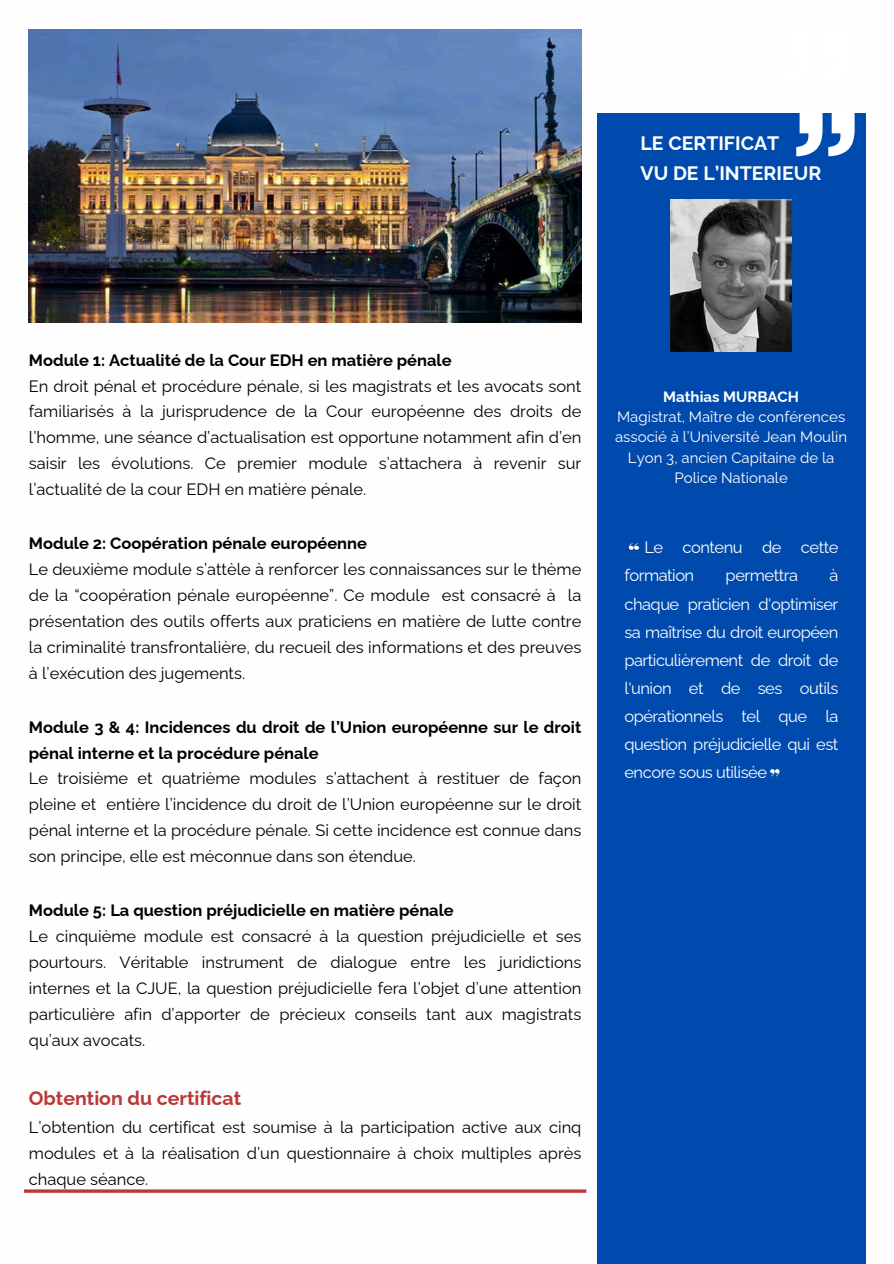
<style>
.page{position:relative;width:894px;height:1264px;background:#fff}
.page>*{position:absolute;margin:0;border:0;box-sizing:border-box;transform-origin:0 0}
.t1{font:700 19.5px/30.3px "Raleway";color:#fefefe}
.t2{font:700 19.5px "Raleway";color:#bc3738}
.t3{font:16.5px/25.8px "Raleway";color:#000;text-align:justify}
.t4{font:700 16.5px/25.8px "Raleway";color:#000}
.t5{font:16.5px/28.2px "Raleway";letter-spacing:-.03em;color:#fefefe}
.t6{font:15px/20.2px "Raleway";color:#fff;text-align:center}
.t7{font:700 15px "Raleway";color:#fff}
</style>
<div class="page">
<img style="left:29px;top:30px;width:552px;height:292px">
<hr style="left:24px;top:1189px;width:562px;height:3px;background:#bc3738">
<div style="left:597px;top:113px;width:268px;height:1150px;background:#004aad"></div>
<svg style="left:770px;top:769px;width:9px;height:7px"></svg>
<svg style="left:628px;top:543px;width:10px;height:6px"></svg>
<img style="left:670px;top:199px;width:121px;height:152px">
<svg style="left:796px;top:113px;width:58px;height:43px"></svg>
<p class="t1" style="left:640px;top:128px;width:182px">LE CERTIFICAT<br>VU DE L’INTERIEUR</p>
<p class="t4" style="left:29px;top:347px;width:424px">Module 1: Actualité de la Cour EDH en matière pénale</p>
<p class="t3" style="left:29px;top:373px;width:554px">En droit pénal et procédure pénale, si les magistrats et les avocats sont familiarisés à la jurisprudence de la Cour européenne des droits de l’homme, une séance d’actualisation est opportune notamment afin d’en saisir les évolutions. Ce premier module s’attachera à revenir sur l’actualité de la cour EDH en matière pénale.</p>
<p class="t4" style="left:29px;top:530px;width:339px">Module 2: Coopération pénale européenne</p>
<p class="t3" style="left:29px;top:556px;width:554px">Le deuxième module s’attèle à renforcer les connaissances sur le thème de la “coopération pénale européenne”. Ce module est consacré à la présentation des outils offerts aux praticiens en matière de lutte contre la criminalité transfrontalière, du recueil des informations et des preuves à l’exécution des jugements.</p>
<p class="t4" style="left:29px;top:714px;width:554px">Module 3 &amp; 4: Incidences du droit de l’Union européenne sur le droit pénal interne et la procédure pénale</p>
<p class="t3" style="left:29px;top:765px;width:554px">Le troisième et quatrième modules s’attachent à restituer de façon pleine et entière l’incidence du droit de l’Union européenne sur le droit pénal interne et la procédure pénale. Si cette incidence est connue dans son principe, elle est méconnue dans son étendue.</p>
<p class="t4" style="left:29px;top:897px;width:426px">Module 5: La question préjudicielle en matière pénale</p>
<p class="t3" style="left:29px;top:923px;width:554px">Le cinquième module est consacré à la question préjudicielle et ses pourtours. Véritable instrument de dialogue entre les juridictions internes et la CJUE, la question préjudicielle fera l’objet d’une attention particulière afin d’apporter de précieux conseils tant aux magistrats qu’aux avocats.</p>
<p class="t2" style="left:29px;top:1086px;width:214px">Obtention du certificat</p>
<p class="t3" style="left:29px;top:1114px;width:554px">L’obtention du certificat est soumise à la participation active aux cinq modules et à la réalisation d’un questionnaire à choix multiples après chaque séance.</p>
<p class="t7" style="left:663px;top:388px;width:137px">Mathias MURBACH</p>
<p class="t6" style="left:615px;top:407px;width:233px">Magistrat, Maître de conférences associé à l’Université Jean Moulin<br>Lyon 3, ancien Capitaine de la<br>Police Nationale</p>
<p class="t5" style="left:624px;top:533px;width:215px;text-indent:20px">Le contenu de cette formation</p>
<p class="t5" style="left:624px;top:561px;width:215px;text-align:justify;text-indent:205px">à chaque praticien d'optimiser sa maîtrise du droit européen particulièrement de droit de l'union et de ses outils opérationnels tel que la question préjudicielle qui est encore sous utilisée</p>
<p class="t5" style="left:725px;top:561px;width:74px">permettra</p>
</div>
